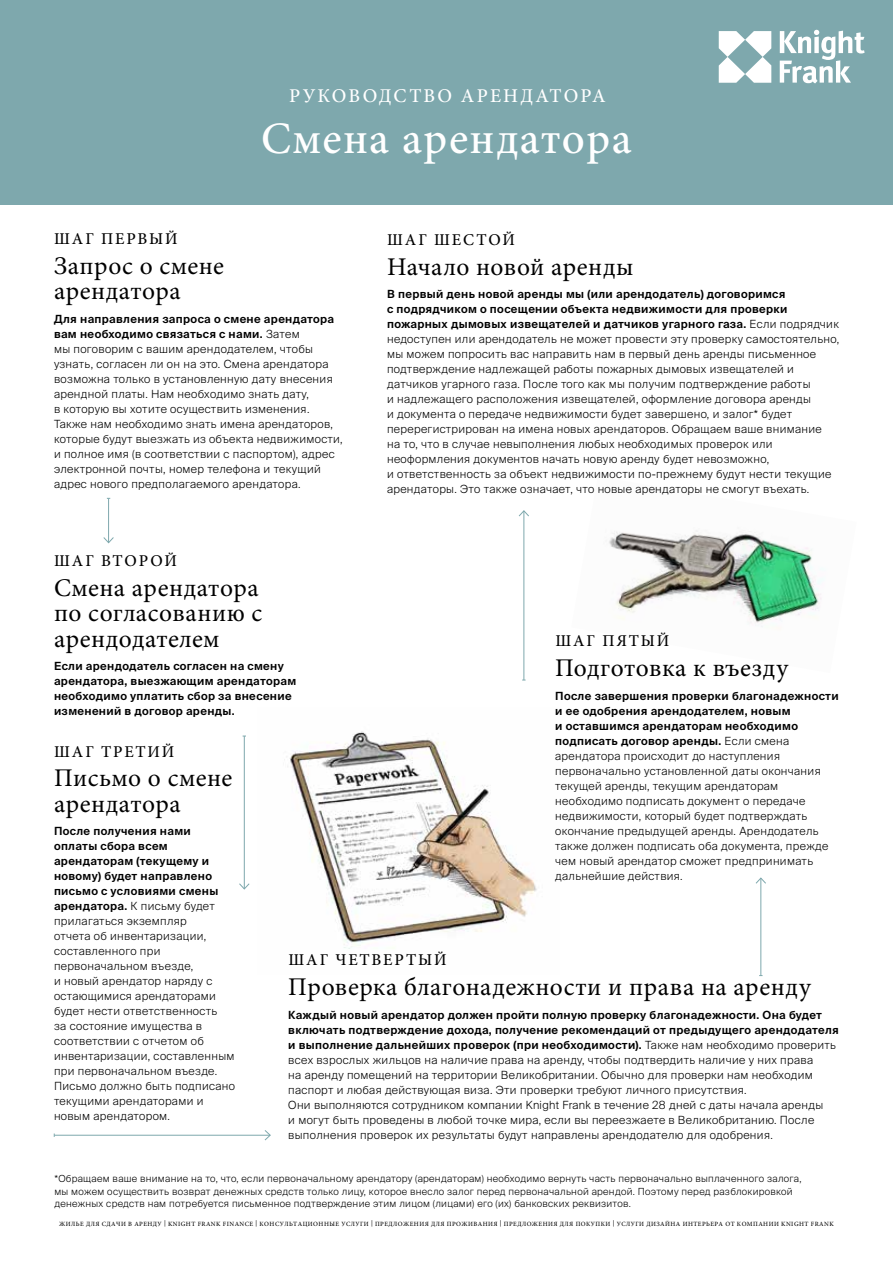
<style>
.page{position:relative;width:893px;height:1263px;background:#fff}
.page>*{position:absolute;margin:0;border:0;box-sizing:border-box;transform-origin:0 0}
.t1{font:500 45px "Minion Pro";letter-spacing:.03em;color:#fff}
.t2{font:25.5px/25.5px "Minion Pro";letter-spacing:.02em;color:#000}
.t3{font:500 19.5px "Minion Pro";letter-spacing:.11em;color:#fff}
.t4{font:500 16.5px "Minion Pro";letter-spacing:.11em;color:#000}
.t5{font:300 11.25px/15px "Suisse Intl";letter-spacing:.03em;color:#000}
.t6{font:600 11.25px/15px "Suisse Intl";letter-spacing:.03em;color:#000}
.t7{font:300 9.75px/12.8px "Suisse Intl";letter-spacing:.03em;color:#000}
.t8{font:500 6.45px "Minion Pro";letter-spacing:.07em;color:#000}
.s1{font-weight:600}
</style>
<div class="page">
<img style="left:609px;top:530px;width:214px;height:97px">
<div style="left:0;top:0;width:893px;height:204px;background:#7ea8ad"></div>
<svg style="left:719px;top:31px;width:52px;height:52px"></svg>
<svg style="left:780px;top:30px;width:85px;height:53px"></svg>
<img style="left:284px;top:731px;width:253px;height:218px">
<hr style="left:108px;top:498px;width:1px;height:45px;background:#7ea8ad">
<svg style="left:103px;top:536px;width:11px;height:8px"></svg>
<hr style="left:244px;top:736px;width:1px;height:153px;background:#7ea8ad">
<svg style="left:239px;top:883px;width:11px;height:7px"></svg>
<hr style="left:760px;top:878px;width:1px;height:97px;background:#7ea8ad">
<svg style="left:756px;top:877px;width:10px;height:7px"></svg>
<hr style="left:523px;top:511px;width:1px;height:169px;background:#7ea8ad">
<svg style="left:518px;top:510px;width:11px;height:7px"></svg>
<hr style="left:54px;top:1135px;width:216px;height:1px;background:#7ea8ad">
<svg style="left:264px;top:1130px;width:7px;height:11px"></svg>
<h3 class="t3" style="left:289px;top:83px;width:318px">РУКОВОДСТВО АРЕНДАТОРА</h3>
<h1 class="t1" style="left:261px;top:108px;width:372px">Смена арендатора</h1>
<h3 class="t4" style="left:54px;top:228px;width:125px">ШАГ ПЕРВЫЙ</h3>
<h2 class="t2" style="left:54px;top:253px;width:172px">Запрос о смене арендатора</h2>
<p class="t5" style="left:54px;top:311px;width:290px"><span class="s1">Для направления запроса о смене арендатора вам необходимо связаться с нами.</span> Затем<br>мы поговорим с вашим арендодателем, чтобы узнать, согласен ли он на это. Смена арендатора возможна только в установленную дату внесения арендной платы. Нам необходимо знать дату,<br>в которую вы хотите осуществить изменения.<br>Также нам необходимо знать имена арендаторов, которые будут выезжать из объекта недвижимости, и полное имя (в соответствии с паспортом), адрес электронной почты, номер телефона и текущий адрес нового предполагаемого арендатора.</p>
<h3 class="t4" style="left:387px;top:228px;width:130px">ШАГ ШЕСТОЙ</h3>
<h2 class="t2" style="left:387px;top:254px;width:248px">Начало новой аренды</h2>
<p class="t5" style="left:387px;top:287px;width:454px"><span class="s1">В первый день новой аренды мы (или арендодатель) договоримся<br>с подрядчиком о посещении объекта недвижимости для проверки пожарных дымовых извещателей и датчиков угарного газа.</span> Если подрядчик недоступен или арендодатель не может провести эту проверку самостоятельно, мы можем попросить вас направить нам в первый день аренды письменное подтверждение надлежащей работы пожарных дымовых извещателей и датчиков угарного газа. После того как мы получим подтверждение работы<br>и надлежащего расположения извещателей, оформление договора аренды<br>и документа о передаче недвижимости будет завершено, и залог* будет перерегистрирован на имена новых арендаторов. Обращаем ваше внимание<br>на то, что в случае невыполнения любых необходимых проверок или неоформления документов начать новую аренду будет невозможно,<br>и ответственность за объект недвижимости по-прежнему будут нести текущие арендаторы. Это также означает, что новые арендаторы не смогут въехать.</p>
<h3 class="t4" style="left:54px;top:549px;width:124px">ШАГ ВТОРОЙ</h3>
<h2 class="t2" style="left:54px;top:575px;width:210px">Смена арендатора по согласованию с арендодателем</h2>
<p class="t6" style="left:54px;top:659px;width:244px">Если арендодатель согласен на смену арендатора, выезжающим арендаторам необходимо уплатить сбор за внесение изменений в договор аренды.</p>
<h3 class="t4" style="left:555px;top:630px;width:115px">ШАГ ПЯТЫЙ</h3>
<h2 class="t2" style="left:555px;top:655px;width:234px">Подготовка к въезду</h2>
<p class="t5" style="left:555px;top:688px;width:285px"><span class="s1">После завершения проверки благонадежности и ее одобрения арендодателем, новым<br>и оставшимся арендаторам необходимо подписать договор аренды.</span> Если смена арендатора происходит до наступления первоначально установленной даты окончания текущей аренды, текущим арендаторам необходимо подписать документ о передаче недвижимости, который будет подтверждать окончание предыдущей аренды. Арендодатель также должен подписать оба документа, прежде чем новый арендатор сможет предпринимать дальнейшие действия.</p>
<h3 class="t4" style="left:54px;top:740px;width:122px">ШАГ ТРЕТИЙ</h3>
<h2 class="t2" style="left:54px;top:766px;width:180px">Письмо о смене арендатора</h2>
<p class="t5" style="left:54px;top:824px;width:183px"><span class="s1">После получения нами оплаты сбора всем арендаторам (текущему и новому) будет направлено письмо с условиями смены арендатора.</span> К письму будет прилагаться экземпляр<br>отчета об инвентаризации, составленного при первоначальном въезде,<br>и новый арендатор наряду с остающимися арендаторами будет нести ответственность<br>за состояние имущества в соответствии с отчетом об инвентаризации, составленным при первоначальном въезде.<br>Письмо должно быть подписано текущими арендаторами и новым арендатором.</p>
<h3 class="t4" style="left:288px;top:949px;width:160px">ШАГ ЧЕТВЕРТЫЙ</h3>
<h2 class="t2" style="left:288px;top:974px;width:524px">Проверка благонадежности и права на аренду</h2>
<p class="t5" style="left:288px;top:1007px;width:552px"><span class="s1">Каждый новый арендатор должен пройти полную проверку благонадежности. Она будет включать подтверждение дохода, получение рекомендаций от предыдущего арендодателя и выполнение дальнейших проверок (при необходимости).</span> Также нам необходимо проверить всех взрослых жильцов на наличие права на аренду, чтобы подтвердить наличие у них права<br>на аренду помещений на территории Великобритании. Обычно для проверки нам необходим паспорт и любая действующая виза. Эти проверки требуют личного присутствия.<br>Они выполняются сотрудником компании Knight Frank в течение 28 дней с даты начала аренды<br>и могут быть проведены в любой точке мира, если вы переезжаете в Великобританию. После выполнения проверок их результаты будут направлены арендодателю для одобрения.</p>
<p class="t7" style="left:54px;top:1172px;width:749px">*Обращаем ваше внимание на то, что, если первоначальному арендатору (арендаторам) необходимо вернуть часть первоначально выплаченного залога, мы можем осуществить возврат денежных средств только лицу, которое внесло залог перед первоначальной арендой. Поэтому перед разблокировкой денежных средств нам потребуется письменное подтверждение этим лицом (лицами) его (их) банковских реквизитов.</p>
<p class="t8" style="left:59px;top:1219px;width:776px">ЖИЛЬЕ ДЛЯ СДАЧИ В АРЕНДУ | KNIGHT FRANK FINANCE | КОНСУЛЬТАЦИОННЫЕ УСЛУГИ | ПРЕДЛОЖЕНИЯ ДЛЯ ПРОЖИВАНИЯ | ПРЕДЛОЖЕНИЯ ДЛЯ ПОКУПКИ | УСЛУГИ ДИЗАЙНА ИНТЕРЬЕРА ОТ КОМПАНИИ KNIGHT FRANK</p>
</div>
